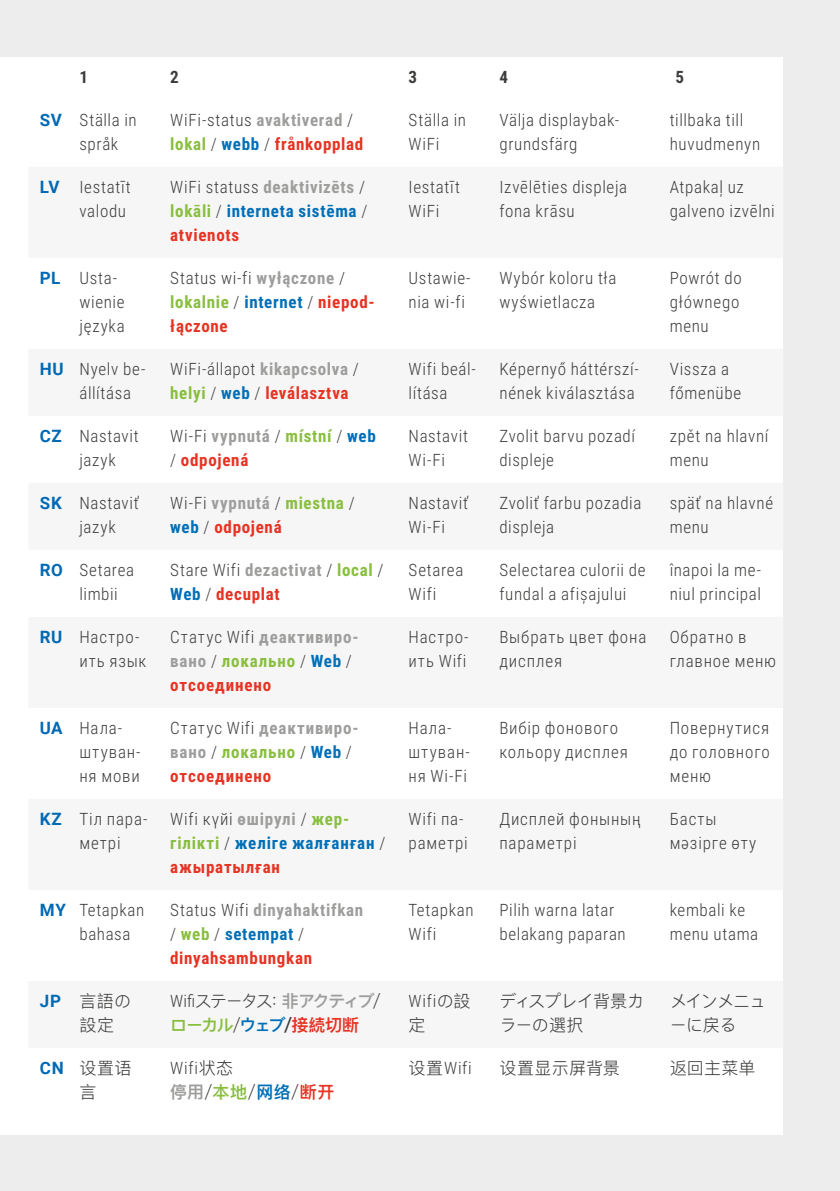
<style>
.page{position:relative;width:840px;height:1191px;background:#fff}
.page>*{position:absolute;margin:0;border:0;box-sizing:border-box;transform-origin:0 0}
.t1{font:300 17px/24px "Roboto Condensed";letter-spacing:.04em;color:#3c3c3b}
.t2{font:700 17px/24px "Roboto Condensed";letter-spacing:.045em;color:#006fb7}
.t3{font:700 17px/24px "Roboto Condensed";letter-spacing:.05em;color:#9d9d9c}
.t4{font:300 17px/24px "Ping Fang SC";letter-spacing:-.015em;color:#3c3c3b}
.t5{font:700 17px/24px "Roboto Condensed";letter-spacing:.04em;color:#e63323}
.t6{font:300 17px/24px "Ping Fang SC";letter-spacing:-.04em;color:#3c3c3b}
.t7{font:300 17px/24px "Ping Fang SC";letter-spacing:-.055em;color:#3c3c3b}
.t8{font:300 17px "Ping Fang SC";letter-spacing:.02em;color:#3c3c3b}
.t9{font:700 17px "Roboto Condensed";color:#3c3c3b}
.s1{font-family:"Roboto";font-weight:700;color:#0069b4}
.s2{font-weight:700;color:#9d9d9c}
.s3{font-weight:700;color:#89be3f}
.s4{font-weight:700;color:#006fb7}
.s5{font-weight:700;color:#e63323}
.s6{font-weight:300;color:#3c3c3b}
.s7{color:#9d9d9c}
.s8{color:#89be3f}
.s9{color:#e63323}
.s10{color:#006fb7}
.s11{font-family:"Roboto Condensed"}
.s12{font-weight:600;color:#9d9d9c}
.s13{font-weight:600;color:#89be3f}
.s14{font-weight:600;color:#006fb7}
.s15{font-weight:600}
.s16{font-weight:600;color:#e63323}
.s17{font-family:"Ping Fang SC"}
</style>
<div class="page">
<div style="left:0;top:0;width:839px;height:1191px;background:#ededed"></div>
<div style="left:0;top:57px;width:57px;height:1077px;background:#fff"></div>
<div style="left:57px;top:57px;width:725px;height:1077px;background:#fff"></div>
<p class="t9" style="left:79px;top:65px;width:10px">1</p>
<p class="t9" style="left:170px;top:65px;width:10px">2</p>
<p class="t9" style="left:408px;top:65px;width:10px">3</p>
<p class="t9" style="left:499px;top:65px;width:10px">4</p>
<p class="t9" style="left:675px;top:65px;width:10px">5</p>
<p class="t1" style="left:79px;top:107px;width:59px;text-indent:-40px"><span class="s1">SV</span> Ställa in språk</p>
<p class="t1" style="left:170px;top:107px;width:194px">WiFi-status <span class="s2">avaktiverad</span> / <span class="s3">lokal</span> / <span class="s4">webb</span> / <span class="s5">frånkopplad</span></p>
<p class="t1" style="left:408px;top:107px;width:59px">Ställa in<br>WiFi</p>
<p class="t1" style="left:499px;top:107px;width:121px">Välja displaybak&shy;grundsfärg</p>
<p class="t1" style="left:669px;top:107px;width:92px">tillbaka till huvudmenyn</p>
<p class="t1" style="left:40px;top:174px;width:92px;text-align:right"><span class="s1">LV</span> Iestatīt valodu</p>
<p class="t2" style="left:170px;top:174px;width:198px"><span class="s6">WiFi statuss</span> <span class="s7">deaktivizēts</span> <span class="s6">/ </span><span class="s8">lokāli</span> <span class="s6">/</span> interneta sistēma <span class="s6">/ </span><span class="s9">atvienots</span></p>
<p class="t1" style="left:408px;top:174px;width:53px">Iestatīt<br>WiFi</p>
<p class="t1" style="left:499px;top:174px;width:129px">Izvēlēties displeja fona krāsu</p>
<p class="t1" style="left:669px;top:174px;width:107px">Atpakaļ uz galveno izvēlni</p>
<p class="t1" style="left:79px;top:265px;width:47px;text-indent:-40px"><span class="s1">PL</span> Usta&shy;wienie języka</p>
<p class="t1" style="left:170px;top:265px;width:206px">Status wi-fi <span class="s2">wyłączone</span> / <span class="s3">lokalnie</span> / <span class="s4">internet</span> / <span class="s5">niepod&shy;łączone</span></p>
<p class="t1" style="left:408px;top:265px;width:63px">Ustawie&shy;nia wi-fi</p>
<p class="t1" style="left:499px;top:265px;width:119px">Wybór koloru tła wyświetlacza</p>
<p class="t1" style="left:669px;top:265px;width:74px">Powrót do głównego menu</p>
<p class="t1" style="left:79px;top:356px;width:67px;text-indent:-40px"><span class="s1">HU</span> Nyelv be&shy;állítása</p>
<p class="t1" style="left:170px;top:356px;width:190px">WiFi-állapot <span class="s2">kikapcsolva</span> / <span class="s3">helyi</span> / <span class="s4">web</span> / <span class="s5">leválasztva</span></p>
<p class="t1" style="left:408px;top:356px;width:69px">Wifi beál&shy;lítása</p>
<p class="t1" style="left:499px;top:356px;width:141px">Képernyő háttérszí&shy;nének kiválasztása</p>
<p class="t1" style="left:669px;top:356px;width:73px">Vissza a főmenübe</p>
<p class="t1" style="left:79px;top:423px;width:61px;text-indent:-40px"><span class="s1">CZ</span> Nastavit jazyk</p>
<p class="t1" style="left:170px;top:423px;width:207px">Wi-Fi <span class="s2">vypnutá</span> / <span class="s3">místní</span> / <span class="s4">web </span>/ <span class="s5">odpojená</span></p>
<p class="t1" style="left:408px;top:423px;width:61px">Nastavit<br>Wi-Fi</p>
<p class="t1" style="left:499px;top:423px;width:137px">Zvolit barvu pozadí displeje</p>
<p class="t1" style="left:669px;top:423px;width:100px">zpět na hlavní menu</p>
<p class="t1" style="left:79px;top:490px;width:61px;text-indent:-40px"><span class="s1">SK</span> Nastaviť jazyk</p>
<p class="t1" style="left:170px;top:490px;width:186px">Wi-Fi <span class="s2">vypnutá</span> / <span class="s3">miestna</span> / <span class="s4">web</span> / <span class="s5">odpojená</span></p>
<p class="t1" style="left:408px;top:490px;width:61px">Nastaviť<br>Wi-Fi</p>
<p class="t1" style="left:499px;top:490px;width:143px">Zvoliť farbu pozadia displeja</p>
<p class="t1" style="left:669px;top:490px;width:105px">späť na hlavné menu</p>
<p class="t1" style="left:79px;top:557px;width:56px;text-indent:-40px"><span class="s1">RO</span> Setarea limbii</p>
<p class="t1" style="left:170px;top:557px;width:215px">Stare Wifi <span class="s2">dezactivat</span> / <span class="s3">local</span> /<br><span class="s4">Web</span> / <span class="s5">decuplat</span></p>
<p class="t1" style="left:408px;top:557px;width:56px">Setarea<br>Wifi</p>
<p class="t1" style="left:499px;top:557px;width:147px">Selectarea culorii de fundal a afișajului</p>
<p class="t1" style="left:669px;top:557px;width:93px">înapoi la me&shy;niul principal</p>
<p class="t1" style="left:79px;top:624px;width:68px;text-indent:-40px"><span class="s1">RU</span> Настро&shy;ить язык</p>
<p class="t3" style="left:170px;top:624px;width:190px"><span class="s6">Статус Wifi</span> деактивиро&shy;вано <span class="s6">/</span> <span class="s8">локально</span> <span class="s6">/</span> <span class="s10">Web</span> <span class="s6">/ </span><span class="s9">отсоединено</span></p>
<p class="t1" style="left:408px;top:624px;width:61px">Настро&shy;ить Wifi</p>
<p class="t1" style="left:499px;top:624px;width:148px">Выбрать цвет фона дисплея</p>
<p class="t1" style="left:669px;top:624px;width:108px">Обратно в главное меню</p>
<p class="t1" style="left:79px;top:715px;width:63px;text-indent:-40px"><span class="s1">UA</span> Нала&shy;штуван&shy;ня мови</p>
<p class="t3" style="left:170px;top:715px;width:190px"><span class="s6">Статус Wifi</span> деактивиро&shy;вано <span class="s6">/</span> <span class="s8">локально</span> <span class="s6">/</span> <span class="s10">Web</span> <span class="s6">/ </span><span class="s9">отсоединено</span></p>
<p class="t1" style="left:408px;top:715px;width:63px">Нала&shy;штуван&shy;ня Wi-Fi</p>
<p class="t1" style="left:499px;top:715px;width:130px">Вибір фонового кольору дисплея</p>
<p class="t1" style="left:669px;top:715px;width:102px;text-align:justify">Повернутися до головного меню</p>
<p class="t1" style="left:79px;top:806px;width:69px;text-indent:-40px"><span class="s1">KZ</span> Тіл пара&shy;метрі</p>
<p class="t2" style="left:170px;top:806px;width:217px"><span class="s6">Wifi күйі</span> <span class="s7">өшірулі</span> <span class="s6">/</span> <span class="s8">жер&shy;гілікті</span> <span class="s6">/</span> желіге жалғанған <span class="s6">/ </span><span class="s9">ажыратылған</span></p>
<p class="t1" style="left:408px;top:806px;width:61px">Wifi па&shy;раметрі</p>
<p class="t1" style="left:499px;top:806px;width:142px">Дисплей фонының параметрі</p>
<p class="t1" style="left:669px;top:806px;width:88px">Басты мәзірге өту</p>
<p class="t1" style="left:79px;top:897px;width:66px;text-indent:-40px"><span class="s1">MY</span> Tetapkan bahasa</p>
<p class="t5" style="left:170px;top:897px;width:194px"><span class="s6">Status Wifi</span> <span class="s7">dinyahaktifkan </span><span class="s6">/</span> <span class="s8">web</span> <span class="s6">/</span> <span class="s10">setempat</span> <span class="s6">/ </span>dinyahsambungkan</p>
<p class="t1" style="left:408px;top:897px;width:66px">Tetapkan<br>Wifi</p>
<p class="t1" style="left:499px;top:897px;width:128px">Pilih warna latar belakang paparan</p>
<p class="t1" style="left:669px;top:897px;width:90px">kembali ke menu utama</p>
<p class="t4" style="left:79px;top:988px;width:53px;text-indent:-40px"><span class="s1">JP</span> 言語の設定</p>
<p class="t4" style="left:170px;top:988px;width:212px"><span class="s11">Wifi</span>ステータス：<span class="s12">非アクティブ</span>/<span class="s13">ローカル</span>/<span class="s14">ウェブ</span><span class="s15">/</span><span class="s16">接続切断</span></p>
<p class="t1" style="left:408px;top:988px;width:63px">Wifi<span class="s17">の設</span></p>
<p class="t6" style="left:499px;top:988px;width:146px">ディスプレイ背景カラーの選択</p>
<p class="t7" style="left:669px;top:988px;width:98px">メインメニューに戻る</p>
<p class="t4" style="left:408px;top:1012px;width:18px">定</p>
<p class="t4" style="left:40px;top:1055px;width:93px;text-align:center"><span class="s1">CN</span> 设置语言</p>
<p class="t1" style="left:170px;top:1055px;width:64px">Wifi<span class="s17">状态</span></p>
<p class="t4" style="left:170px;top:1079px;width:165px"><span class="s12">停用</span>/<span class="s13">本地</span>/<span class="s14">网络</span>/<span class="s16">断开</span></p>
<p class="t1" style="left:408px;top:1055px;width:65px"><span class="s17">设置</span>Wifi</p>
<p class="t8" style="left:499px;top:1057px;width:122px">设置显示屏背景</p>
<p class="t4" style="left:669px;top:1055px;width:87px">返回主菜单</p>
</div>
